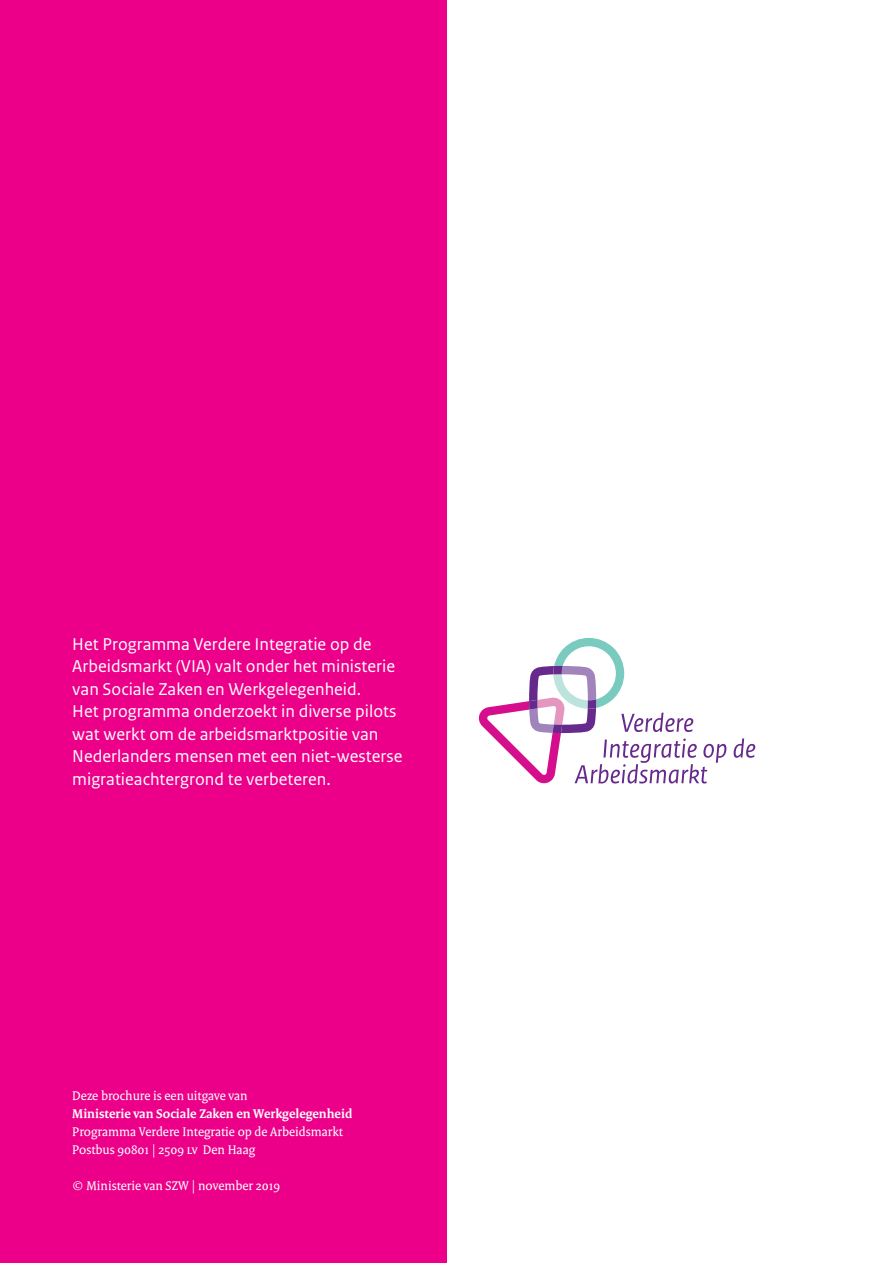
<style>
.page{position:relative;width:893px;height:1263px;background:#fff}
.page>*{position:absolute;margin:0;border:0;box-sizing:border-box;transform-origin:0 0}
.t1{font:18px/22.5px "Rijksoverheid Sans Web Text Regular 2";color:#fff}
.t2{font:13.5px/18px "Rijksoverheid Serif";color:#fff}
.t3{font:700 13.5px "Rijksoverheid Serif";color:#fff}
</style>
<div class="page">
<div style="left:0;top:0;width:446px;height:1263px;background:#ec0089"></div>
<svg style="left:734px;top:738px;width:21px;height:20px"></svg>
<svg style="left:478px;top:638px;width:248px;height:145px"></svg>
<p class="t1" style="left:72px;top:633px;width:332px">Het Programma Verdere Integratie op de Arbeidsmarkt (VIA) valt onder het ministerie van Sociale Zaken en Werkgelegenheid.<br>Het programma onderzoekt in diverse pilots wat werkt om de arbeidsmarktpositie van Nederlanders mensen met een niet-westerse migratieachtergrond te verbeteren.</p>
<p class="t2" style="left:72px;top:1086px;width:177px">Deze brochure is een uitgave van</p>
<p class="t3" style="left:72px;top:1105px;width:282px">Ministerie van Sociale Zaken en Werkgelegenheid</p>
<p class="t2" style="left:72px;top:1122px;width:272px">Programma Verdere Integratie op de Arbeidsmarkt<br>Postbus 90801 | 2509 lv Den Haag</p>
<p class="t2" style="left:72px;top:1176px;width:209px">© Ministerie van SZW | november 2019</p>
</div>
